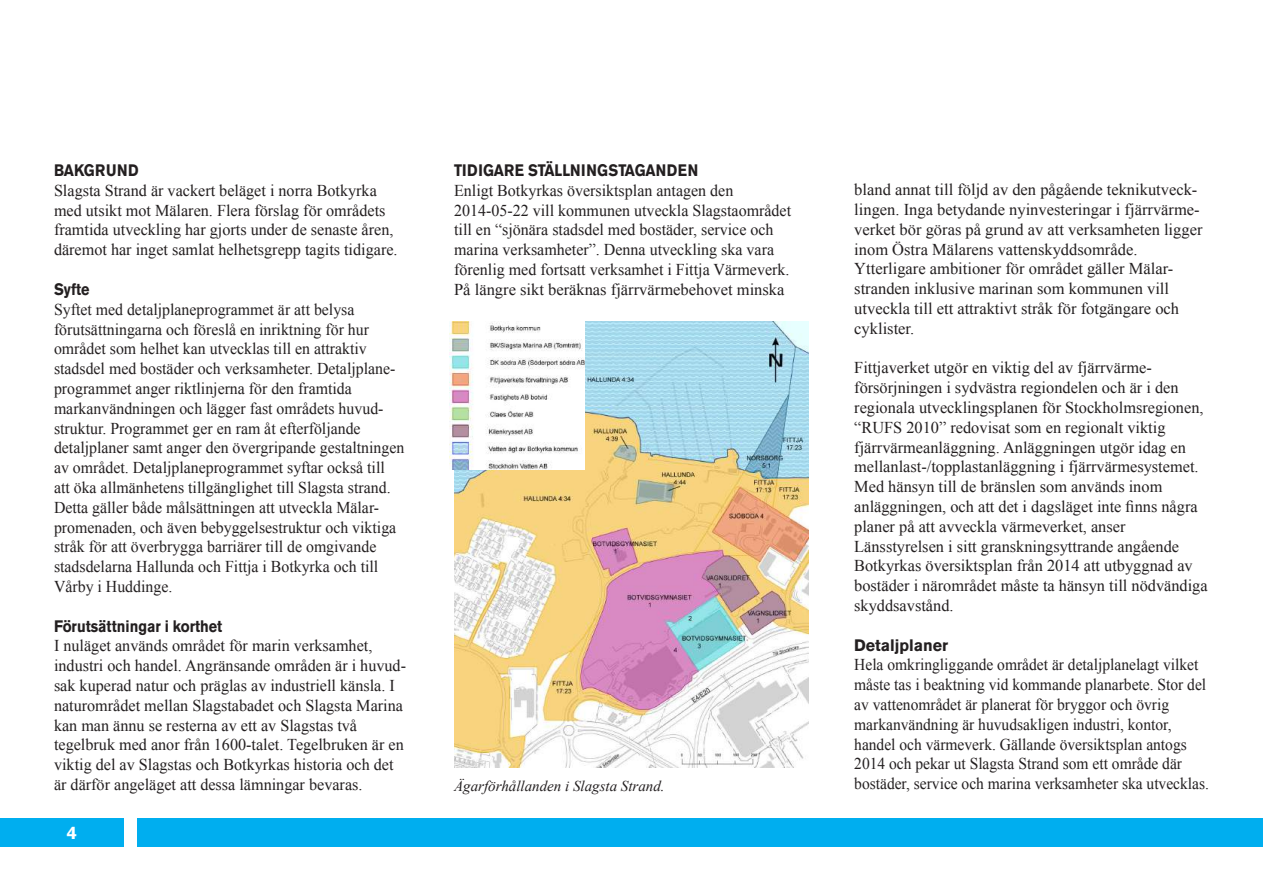
<style>
.page{position:relative;width:1263px;height:893px;background:#fff}
.page>*{position:absolute;margin:0;border:0;box-sizing:border-box;transform-origin:0 0}
.t1{font:700 18px "Akzidenz Grotesk BE";color:#fff}
.t2{font:16.5px/19.8px "Times New Roman";color:#231f20}
.t3{font:16.5px/19.8px "Times New Roman";color:#231f20;scale:.96 1}
.t4{font:16.5px/19.8px "Times New Roman";color:#231f20;scale:.94 1}
.t5{font:700 16.5px "Akzidenz Grotesk BE";color:#231f20;scale:.87 1}
.t6{font:700 16.5px "Akzidenz Grotesk BE";color:#231f20}
.t7{font:700 16.5px "Akzidenz Grotesk BE";letter-spacing:.04em;color:#231f20;scale:.87 1}
.t8{font:italic 15px "Times New Roman";color:#231f20}
</style>
<div class="page">
<div style="left:0;top:818px;width:123px;height:28px;background:#00aeef"></div>
<div style="left:138px;top:818px;width:1125px;height:28px;background:#00aeef"></div>
<img style="left:454px;top:322px;width:355px;height:445px">
<img style="left:450px;top:322px;width:134px;height:148px">
<p class="t7" style="left:54px;top:161px;width:99px">BAKGRUND</p>
<p class="t2" style="left:54px;top:180px;width:345px">Slagsta Strand är vackert beläget i norra Botkyrka med utsikt mot Mälaren. Flera förslag för områdets framtida utveckling har gjorts under de senaste åren, däremot har inget samlat helhetsgrepp tagits tidigare.</p>
<p class="t5" style="left:54px;top:280px;width:42px">Syfte</p>
<p class="t3" style="left:54px;top:299px;width:366px">Syftet med detaljplaneprogrammet är att belysa förutsättningarna och föreslå en inriktning för hur området som helhet kan utvecklas till en attraktiv stadsdel med bostäder och verksamheter. Detaljplane&shy;programmet anger riktlinjerna för den framtida markanvändningen och lägger fast områdets huvud&shy;struktur. Programmet ger en ram åt efterföljande detaljplaner samt anger den övergripande gestaltningen av området. Detaljplaneprogrammet syftar också till att öka allmänhetens tillgänglighet till Slagsta strand.<br>Detta gäller både målsättningen att utveckla Mälar&shy;promenaden, och även bebyggelsestruktur och viktiga stråk för att överbrygga barriärer till de omgivande stadsdelarna Hallunda och Fittja i Botkyrka och till Vårby i Huddinge.</p>
<p class="t5" style="left:54px;top:616px;width:195px">Förutsättningar i korthet</p>
<p class="t2" style="left:54px;top:636px;width:354px">I nuläget används området för marin verksamhet, industri och handel. Angränsande områden är i huvud&shy;sak kuperad natur och präglas av industriell känsla. I naturområdet mellan Slagstabadet och Slagsta Marina kan man ännu se resterna av ett av Slagstas två tegelbruk med anor från 1600-talet. Tegelbruken är en viktig del av Slagstas och Botkyrkas historia och det är därför angeläget att dessa lämningar bevaras.</p>
<p class="t1" style="left:67px;top:822px;width:12px">4</p>
<p class="t5" style="left:454px;top:161px;width:282px">TIDIGARE STÄLLNINGSTAGANDEN</p>
<p class="t2" style="left:454px;top:180px;width:338px">Enligt Botkyrkas översiktsplan antagen den 2014-05-22 vill kommunen utveckla Slagstaområdet till en “sjönära stadsdel med bostäder, service och marina verksamheter”. Denna utveckling ska vara förenlig med fortsatt verksamhet i Fittja Värmeverk.<br>På längre sikt beräknas fjärrvärmebehovet minska</p>
<p class="t2" style="left:854px;top:179px;width:350px">bland annat till följd av den pågående teknikutveck&shy;lingen. Inga betydande nyinvesteringar i fjärrvärme&shy;verket bör göras på grund av att verksamheten ligger inom Östra Mälarens vattenskyddsområde.<br>Ytterligare ambitioner för området gäller Mälar&shy;stranden inklusive marinan som kommunen vill utveckla till ett attraktivt stråk för fotgängare och cyklister.</p>
<p class="t2" style="left:854px;top:358px;width:355px">Fittjaverket utgör en viktig del av fjärrvärme&shy;försörjningen i sydvästra regiondelen och är i den regionala utvecklingsplanen för Stockholmsregionen, “RUFS 2010” redovisat som en regionalt viktig fjärrvärmeanläggning. Anläggningen utgör idag en mellanlast-/topplastanläggning i fjärrvärmesystemet.<br>Med hänsyn till de bränslen som används inom anläggningen, och att det i dagsläget inte finns några planer på att avveckla värmeverket, anser Länsstyrelsen i sitt granskningsyttrande angående Botkyrkas översiktsplan från 2014 att utbyggnad av bostäder i närområdet måste ta hänsyn till nödvändiga skyddsavstånd.</p>
<p class="t6" style="left:854px;top:635px;width:96px">Detaljplaner</p>
<p class="t4" style="left:854px;top:655px;width:376px">Hela omkringliggande området är detaljplanelagt vilket måste tas i beaktning vid kommande planarbete. Stor del av vattenområdet är planerat för bryggor och övrig markanvändning är huvudsakligen industri, kontor, handel och värmeverk. Gällande översiktsplan antogs 2014 och pekar ut Slagsta Strand som ett område där</p>
<p class="t8" style="left:454px;top:775px;width:212px">Ägarförhållanden i Slagsta Strand.</p>
<p class="t4" style="left:854px;top:773px;width:379px">bostäder, service och marina verksamheter ska utvecklas.</p>
</div>
